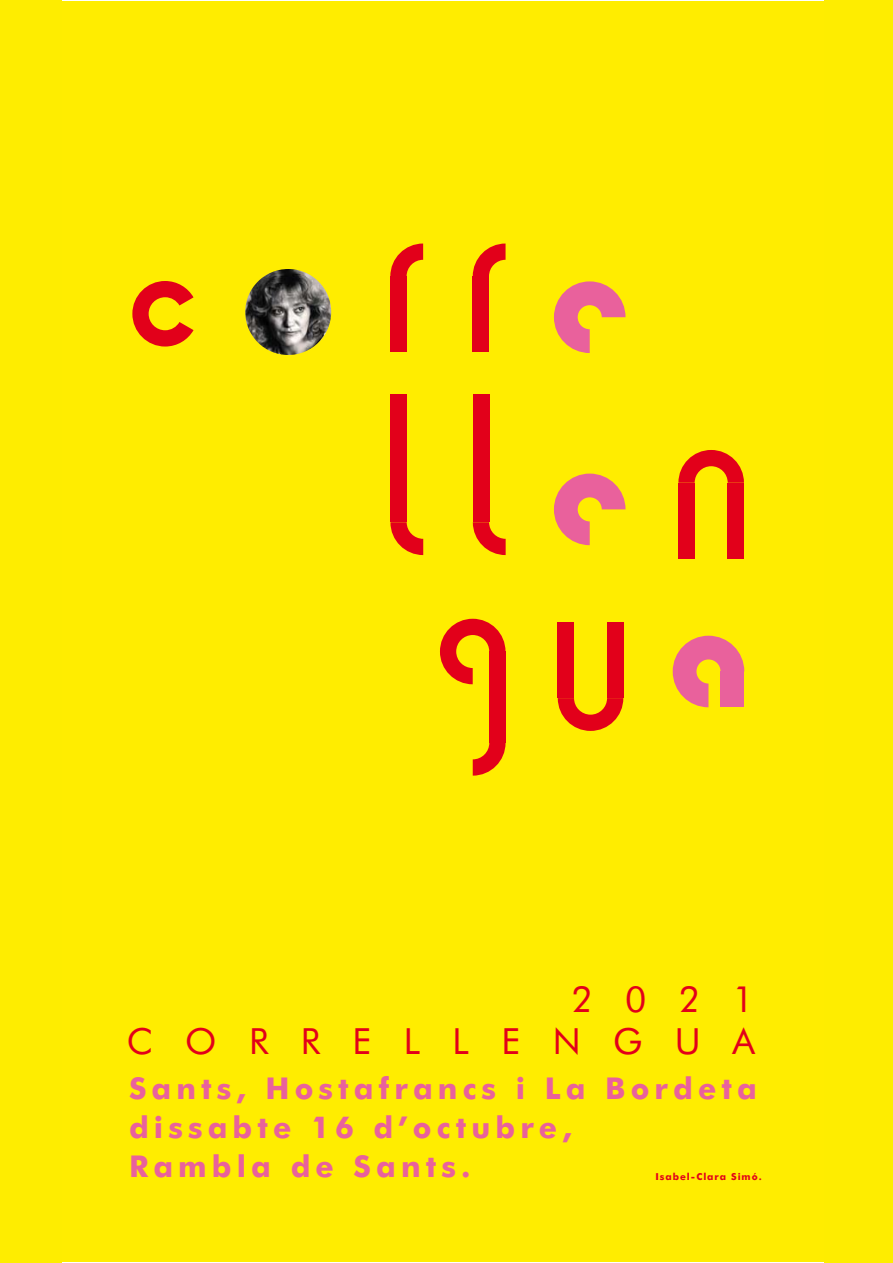
<style>
.page{position:relative;width:893px;height:1263px;background:#fff}
.page>*{position:absolute;margin:0;border:0;box-sizing:border-box;transform-origin:0 0}
.t1{font:36px "Futura BT";letter-spacing:.9em;color:#e2001a}
.t2{font:700 30px/38.8px "Futura BT";letter-spacing:.17em;color:#e9619c}
.t3{font:700 9.6px "Futura BT";letter-spacing:.1em;color:#e2001a}
</style>
<div class="page">
<div style="left:38px;top:1px;width:817px;height:1260px;background:#ffed00"></div>
<svg style="left:678px;top:450px;width:66px;height:33px"></svg>
<div style="left:678px;top:483px;width:17px;height:75px;background:#e2001a"></div>
<div style="left:728px;top:483px;width:16px;height:75px;background:#e2001a"></div>
<svg style="left:558px;top:698px;width:65px;height:33px"></svg>
<div style="left:558px;top:622px;width:16px;height:76px;background:#e2001a"></div>
<div style="left:607px;top:622px;width:16px;height:76px;background:#e2001a"></div>
<svg style="left:554px;top:474px;width:71px;height:71px"></svg>
<svg style="left:554px;top:281px;width:71px;height:72px"></svg>
<svg style="left:473px;top:522px;width:33px;height:33px"></svg>
<div style="left:473px;top:395px;width:16px;height:127px;background:#e2001a"></div>
<svg style="left:390px;top:522px;width:33px;height:33px"></svg>
<div style="left:390px;top:395px;width:17px;height:127px;background:#e2001a"></div>
<svg style="left:440px;top:619px;width:65px;height:65px"></svg>
<svg style="left:473px;top:743px;width:33px;height:33px"></svg>
<div style="left:489px;top:651px;width:16px;height:92px;background:#e2001a"></div>
<svg style="left:132px;top:281px;width:62px;height:65px"></svg>
<svg style="left:390px;top:244px;width:33px;height:32px"></svg>
<div style="left:390px;top:276px;width:17px;height:76px;background:#e2001a"></div>
<svg style="left:473px;top:244px;width:33px;height:32px"></svg>
<div style="left:473px;top:276px;width:16px;height:76px;background:#e2001a"></div>
<svg style="left:673px;top:636px;width:71px;height:71px"></svg>
<div style="left:720px;top:671px;width:24px;height:36px;background:#e9619c"></div>
<img style="left:245px;top:269px;width:86px;height:86px;border-radius:43px">
<div style="left:0;top:0;width:62px;height:1263px;background:#feed00"></div>
<div style="left:825px;top:0;width:68px;height:1263px;background:#feed00"></div>
<p class="t1" style="left:571px;top:977px;width:184px">2021</p>
<p class="t1" style="left:127px;top:1019px;width:630px">CORRELLENGUA</p>
<p class="t2" style="left:129px;top:1069px;width:629px">Sants, Hostafrancs i La Bordeta dissabte 16 d’octubre,<br>Rambla de Sants.</p>
<p class="t3" style="left:655px;top:1171px;width:108px">Isabel-Clara Simó.</p>
</div>
